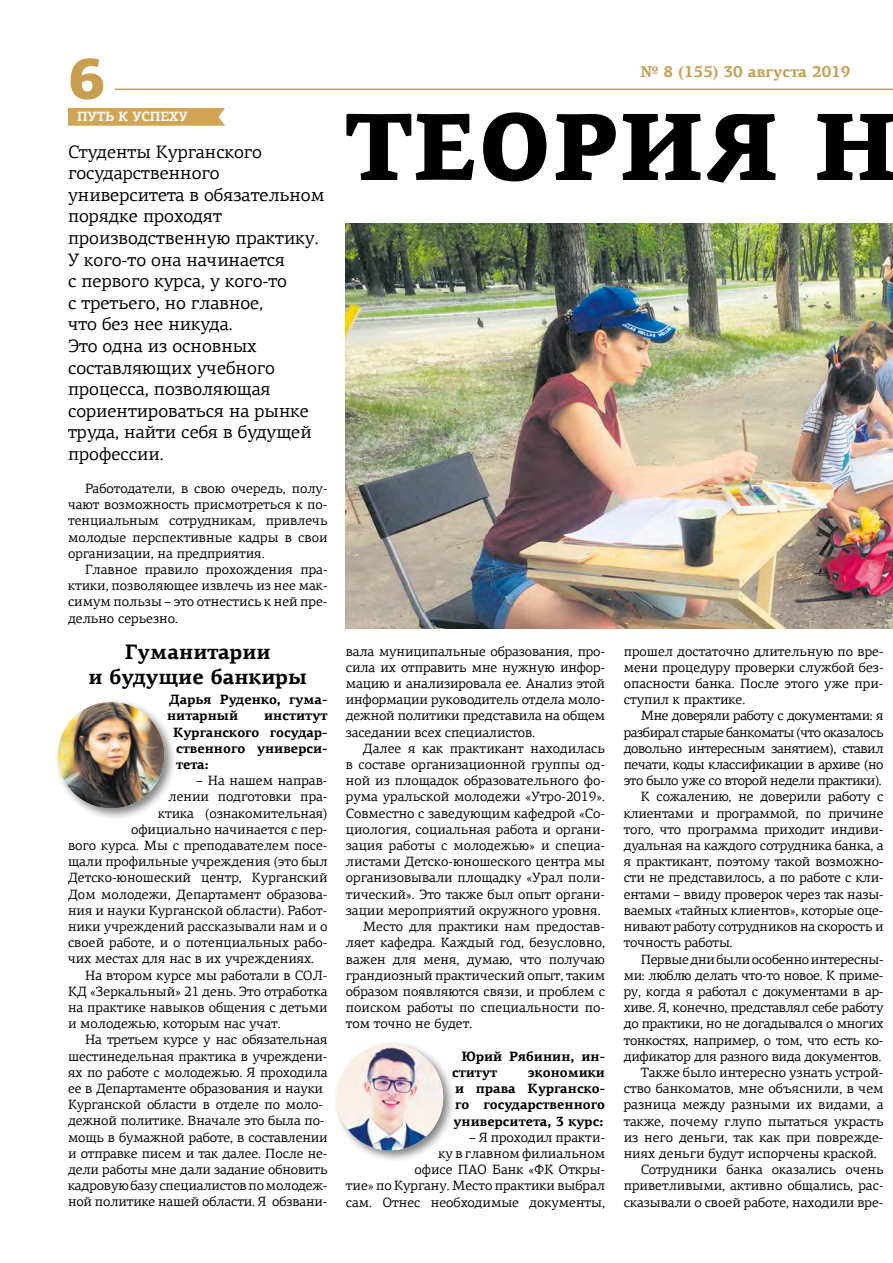
<style>
.page{position:relative;width:893px;height:1263px;background:#fff}
.page>*{position:absolute;margin:0;border:0;box-sizing:border-box;transform-origin:0 0}
.t1{font:900 96px "PF Agora Serif Pro";color:#000}
.t2{font:900 60.3px "PF Agora Slab Pro";color:#c89e50}
.t3{font:700 21px/25.2px "PF Agora Serif Pro";color:#000;text-align:center}
.t4{font:18px/21.6px "PF Agora Serif Pro";color:#000}
.t5{font:700 15.75px "PF Agora Serif Pro";color:#c89e50}
.t6{font:13.5px/16.2px "PF Agora Serif Pro";color:#000;text-align:justify}
.t7{font:13.5px "PF Agora Serif Pro";letter-spacing:-.02em;color:#000}
.t8{font:13.5px "PF Agora Serif Pro";letter-spacing:-.03em;color:#000}
.t9{font:700 13.5px/16.2px "PF Agora Serif Pro";color:#000}
.t10{font:700 13.5px "PF Agora Slab Pro";color:#fff}
</style>
<div class="page">
<hr style="left:115px;top:89px;width:778px;height:1px;background:#d2a554">
<svg style="left:68px;top:108px;width:157px;height:18px;background:#d3a859"></svg>
<div style="left:54px;top:698px;width:123px;height:123px;background:#000;opacity:.5"></div>
<img style="left:58px;top:702px;width:106px;height:106px;border-radius:53px">
<div style="left:333px;top:1040px;width:123px;height:123px;background:#000;opacity:.5"></div>
<img style="left:337px;top:1044px;width:106px;height:106px;border-radius:53px">
<img style="left:345px;top:224px;width:548px;height:404px">
<h2 class="t2" style="left:68px;top:38px;width:39px">6</h2>
<p class="t5" style="left:640px;top:61px;width:212px">№ 8 (155) 30 августа 2019</p>
<p class="t10" style="left:77px;top:108px;width:112px">путь к успеху</p>
<h1 class="t1" style="left:345px;top:85px;width:555px">теория н</h1>
<p class="t4" style="left:68px;top:141px;width:258px">Студенты Курганского государственного университета в обязательном порядке проходят производственную практику.<br>У кого-то она начинается<br>с первого курса, у кого-то<br>с третьего, но главное,<br>что без нее никуда.<br>Это одна из основных составляющих учебного процесса, позволяющая сориентироваться на рынке труда, найти себя в будущей профессии.</p>
<p class="t6" style="left:68px;top:480px;width:261px;text-indent:17px">Работодатели, в свою очередь, полу&shy;чают возможность присмотреться к по&shy;тенциальным сотрудникам, привлечь молодые перспективные кадры в свои организации, на предприятия.</p>
<p class="t6" style="left:68px;top:561px;width:261px;text-indent:17px">Главное правило прохождения пра&shy;ктики, позволяющее извлечь из нее мак&shy;симум пользы – это отнестись к ней пре&shy;дельно серьезно.</p>
<h3 class="t3" style="left:89px;top:639px;width:220px">Гуманитарии<br>и будущие банкиры</h3>
<p class="t9" style="left:167px;top:692px;width:162px">Дарья Руденко, гума&shy;нитарный</p>
<p class="t9" style="left:173px;top:708px;width:156px;text-align:justify;text-indent:91px">институт Курганского государ&shy;ственного универси&shy;тета:</p>
<p class="t6" style="left:196px;top:772px;width:133px">– На нашем направ-</p>
<p class="t6" style="left:169px;top:789px;width:160px">лении подготовки пра-</p>
<p class="t6" style="left:158px;top:805px;width:171px">ктика (ознакомительная)</p>
<p class="t6" style="left:131px;top:821px;width:198px">официально начинается с пер-</p>
<p class="t6" style="left:68px;top:837px;width:261px">вого курса. Мы с преподавателем посе-</p>
<p class="t6" style="left:68px;top:853px;width:261px">щали профильные учреждения (это был</p>
<p class="t6" style="left:68px;top:870px;width:261px">Детско-юношеский центр, Курганский</p>
<p class="t6" style="left:68px;top:886px;width:261px">Дом молодежи, Департамент образова-</p>
<p class="t6" style="left:68px;top:902px;width:261px">ния и науки Курганской области). Работ-</p>
<p class="t6" style="left:68px;top:918px;width:261px">ники учреждений рассказывали нам и о</p>
<p class="t6" style="left:68px;top:934px;width:261px">своей работе, и о потенциальных рабо-</p>
<p class="t6" style="left:68px;top:951px;width:248px">чих местах для нас в их учреждениях.</p>
<p class="t6" style="left:85px;top:967px;width:244px">На втором курсе мы работали в СОЛ-</p>
<p class="t6" style="left:68px;top:983px;width:261px">КД «Зеркальный» 21 день. Это отработка</p>
<p class="t6" style="left:68px;top:999px;width:261px">на практике навыков общения с детьми</p>
<p class="t6" style="left:68px;top:1015px;width:214px">и молодежью, которым нас учат.</p>
<p class="t6" style="left:85px;top:1032px;width:244px">На третьем курсе у нас обязательная</p>
<p class="t6" style="left:68px;top:1048px;width:261px">шестинедельная практика в учреждени-</p>
<p class="t6" style="left:68px;top:1064px;width:261px">ях по работе с молодежью. Я проходила</p>
<p class="t6" style="left:68px;top:1080px;width:257px">ее в Департаменте образования и науки</p>
<p class="t6" style="left:68px;top:1096px;width:257px">Курганской области в отделе по моло-</p>
<p class="t6" style="left:68px;top:1113px;width:258px">дежной политике. Вначале это была по-</p>
<p class="t6" style="left:68px;top:1129px;width:261px">мощь в бумажной работе, в составлении</p>
<p class="t6" style="left:68px;top:1145px;width:261px">и отправке писем и так далее. После не-</p>
<p class="t6" style="left:68px;top:1161px;width:261px">дели работы мне дали задание обновить</p>
<p class="t6" style="left:68px;top:1177px;width:261px">кадровую базу специалистов по молодеж-</p>
<p class="t6" style="left:68px;top:1194px;width:261px">ной политике нашей области. Я обзвани-</p>
<p class="t6" style="left:346px;top:643px;width:261px">вала муниципальные образования, про&shy;сила их отправить мне нужную инфор&shy;мацию и анализировала ее. Анализ этой информации руководитель отдела моло&shy;дежной политики представила на общем заседании всех специалистов.</p>
<p class="t6" style="left:363px;top:740px;width:244px">Далее я как практикант находилась</p>
<p class="t6" style="left:346px;top:756px;width:261px">в составе организационной группы од-</p>
<p class="t6" style="left:346px;top:773px;width:261px">ной из площадок образовательного фо-</p>
<p class="t6" style="left:346px;top:789px;width:261px">рума уральской молодежи «Утро-2019».</p>
<p class="t6" style="left:346px;top:805px;width:261px">Совместно с заведующим кафедрой «Со-</p>
<p class="t6" style="left:346px;top:821px;width:261px">циология, социальная работа и органи-</p>
<p class="t6" style="left:346px;top:837px;width:261px">зация работы с молодежью» и специа-</p>
<p class="t6" style="left:346px;top:854px;width:261px">листами Детско-юношеского центра мы</p>
<p class="t6" style="left:346px;top:870px;width:261px">организовывали площадку «Урал поли-</p>
<p class="t6" style="left:346px;top:886px;width:261px">тический». Это также был опыт органи-</p>
<p class="t6" style="left:346px;top:902px;width:256px">зации мероприятий окружного уровня.</p>
<p class="t6" style="left:363px;top:918px;width:244px">Место для практики нам предостав-</p>
<p class="t6" style="left:346px;top:935px;width:261px">ляет кафедра. Каждый год, безусловно,</p>
<p class="t6" style="left:346px;top:951px;width:261px">важен для меня, думаю, что получаю</p>
<p class="t6" style="left:346px;top:967px;width:261px">грандиозный практический опыт, таким</p>
<p class="t6" style="left:346px;top:983px;width:261px">образом появляются связи, и проблем с</p>
<p class="t6" style="left:346px;top:999px;width:261px">поиском работы по специальности по-</p>
<p class="t6" style="left:346px;top:1016px;width:128px">том точно не будет.</p>
<p class="t9" style="left:452px;top:1048px;width:154px;text-indent:10px">Юрий Рябинин, ин&shy;ститут</p>
<p class="t9" style="left:454px;top:1064px;width:153px;text-align:justify;text-indent:74px">экономики и права Курганско&shy;го государственного университета, 3 курс:</p>
<p class="t6" style="left:346px;top:1129px;width:261px;text-align:right">– Я проходил практи-<br>ку в главном филиальном<br>офисе ПАО Банк «ФК Откры-<br>тие» по Кургану. Место практики выбрал сам. Отнес необходимые документы,</p>
<p class="t6" style="left:624px;top:643px;width:261px">прошел достаточно длительную по вре&shy;мени процедуру проверки службой без&shy;опасности банка. После этого уже при&shy;ступил к практике.</p>
<p class="t8" style="left:641px;top:708px;width:244px">Мне доверяли работу с документами: я</p>
<p class="t8" style="left:624px;top:724px;width:261px">разбирал старые банкоматы (что оказалось</p>
<p class="t8" style="left:624px;top:740px;width:261px">довольно интересным занятием), ставил</p>
<p class="t8" style="left:624px;top:756px;width:261px">печати, коды классификации в архиве (но</p>
<p class="t8" style="left:624px;top:773px;width:259px">это было уже со второй недели практики).</p>
<p class="t6" style="left:641px;top:789px;width:244px">К сожалению, не доверили работу с</p>
<p class="t6" style="left:624px;top:805px;width:261px">клиентами и программой, по причине</p>
<p class="t6" style="left:624px;top:821px;width:261px">того, что программа приходит индиви-</p>
<p class="t6" style="left:624px;top:837px;width:261px">дуальная на каждого сотрудника банка, а</p>
<p class="t6" style="left:624px;top:854px;width:261px">я практикант, поэтому такой возможно-</p>
<p class="t6" style="left:624px;top:870px;width:261px">сти не представилось, а по работе с кли-</p>
<p class="t6" style="left:624px;top:886px;width:261px">ентами – ввиду проверок через так назы-</p>
<p class="t6" style="left:624px;top:902px;width:261px">ваемых «тайных клиентов», которые оце-</p>
<p class="t6" style="left:624px;top:918px;width:261px">нивают работу сотрудников на скорость и</p>
<p class="t6" style="left:624px;top:935px;width:111px">точность работы.</p>
<p class="t7" style="left:641px;top:951px;width:244px">Первые дни были особенно интересны-</p>
<p class="t7" style="left:624px;top:967px;width:261px">ми: люблю делать что-то новое. К приме-</p>
<p class="t7" style="left:624px;top:983px;width:261px">ру, когда я работал с документами в ар-</p>
<p class="t7" style="left:624px;top:999px;width:261px">хиве. Я, конечно, представлял себе работу</p>
<p class="t7" style="left:624px;top:1016px;width:261px">до практики, но не догадывался о многих</p>
<p class="t7" style="left:624px;top:1032px;width:261px">тонкостях, например, о том, что есть ко-</p>
<p class="t7" style="left:624px;top:1048px;width:259px">дификатор для разного вида документов.</p>
<p class="t6" style="left:641px;top:1064px;width:244px">Также было интересно узнать устрой-</p>
<p class="t6" style="left:624px;top:1080px;width:261px">ство банкоматов, мне объяснили, в чем</p>
<p class="t6" style="left:624px;top:1097px;width:261px">разница между разными их видами, а</p>
<p class="t6" style="left:624px;top:1113px;width:261px">также, почему глупо пытаться украсть</p>
<p class="t6" style="left:624px;top:1129px;width:261px">из него деньги, так как при поврежде-</p>
<p class="t6" style="left:624px;top:1145px;width:255px">ниях деньги будут испорчены краской.</p>
<p class="t6" style="left:641px;top:1161px;width:244px">Сотрудники банка оказались очень</p>
<p class="t6" style="left:624px;top:1178px;width:261px">приветливыми, активно общались, рас-</p>
<p class="t6" style="left:624px;top:1194px;width:261px">сказывали о своей работе, находили вре-</p>
</div>
